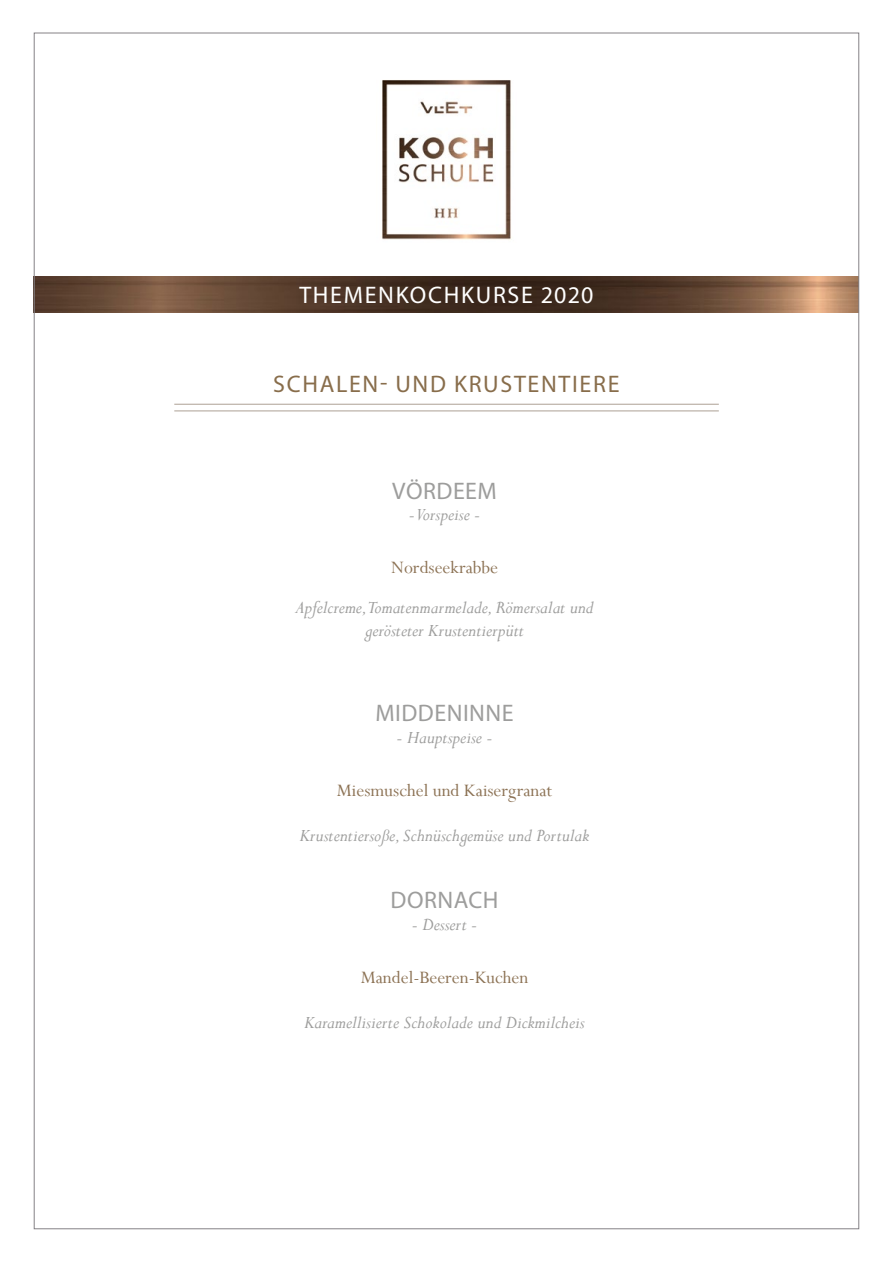
<style>
.page{position:relative;width:893px;height:1263px;background:#fff}
.page>*{position:absolute;margin:0;border:0;box-sizing:border-box;transform-origin:0 0}
.t1{font:24px "Myriad Pro";letter-spacing:.02em;color:#9d9d9c}
.t2{font:24px "Myriad Pro";letter-spacing:.07em;color:#886d4b}
.t3{font:24px "Myriad Pro";letter-spacing:.07em;color:#fff}
.t4{font:italic 19.5px/22.5px "Perpetua";color:#9d9d9c;text-align:center}
.t5{font:19.5px "Perpetua";color:#8c7254}
</style>
<div class="page">
<img style="left:36px;top:276px;width:821px;height:37px">
<img style="left:382px;top:80px;width:129px;height:160px">
<hr style="left:174px;top:404px;width:545px;height:1px;background:#b6aba0">
<hr style="left:174px;top:410px;width:545px;height:1px;background:#b6aba0">
<p class="t3" style="left:299px;top:280px;width:296px">THEMENKOCHKURSE 2020</p>
<p class="t2" style="left:273px;top:369px;width:348px">SCHALEN- UND KRUSTENTIERE</p>
<p class="t1" style="left:392px;top:476px;width:106px">VÖRDEEM</p>
<p class="t4" style="left:409px;top:503px;width:73px">- Vorspeise -</p>
<p class="t5" style="left:391px;top:555px;width:109px">Nordseekrabbe</p>
<p class="t4" style="left:295px;top:596px;width:300px">Apfelcreme,Tomatenmarmelade, Römersalat und gerösteter Krustentierpütt</p>
<p class="t1" style="left:375px;top:698px;width:140px">MIDDENINNE</p>
<p class="t4" style="left:397px;top:726px;width:97px">- Hauptspeise -</p>
<p class="t5" style="left:337px;top:778px;width:217px">Miesmuschel und Kaisergranat</p>
<p class="t4" style="left:300px;top:823px;width:291px">Krustentiersoße, Schnüschgemüse und Portulak</p>
<p class="t1" style="left:391px;top:885px;width:109px">DORNACH</p>
<p class="t4" style="left:412px;top:912px;width:67px">- Dessert -</p>
<p class="t5" style="left:361px;top:965px;width:169px">Mandel-Beeren-Kuchen</p>
<p class="t4" style="left:304px;top:1010px;width:282px">Karamellisierte Schokolade und Dickmilcheis</p>
</div>
